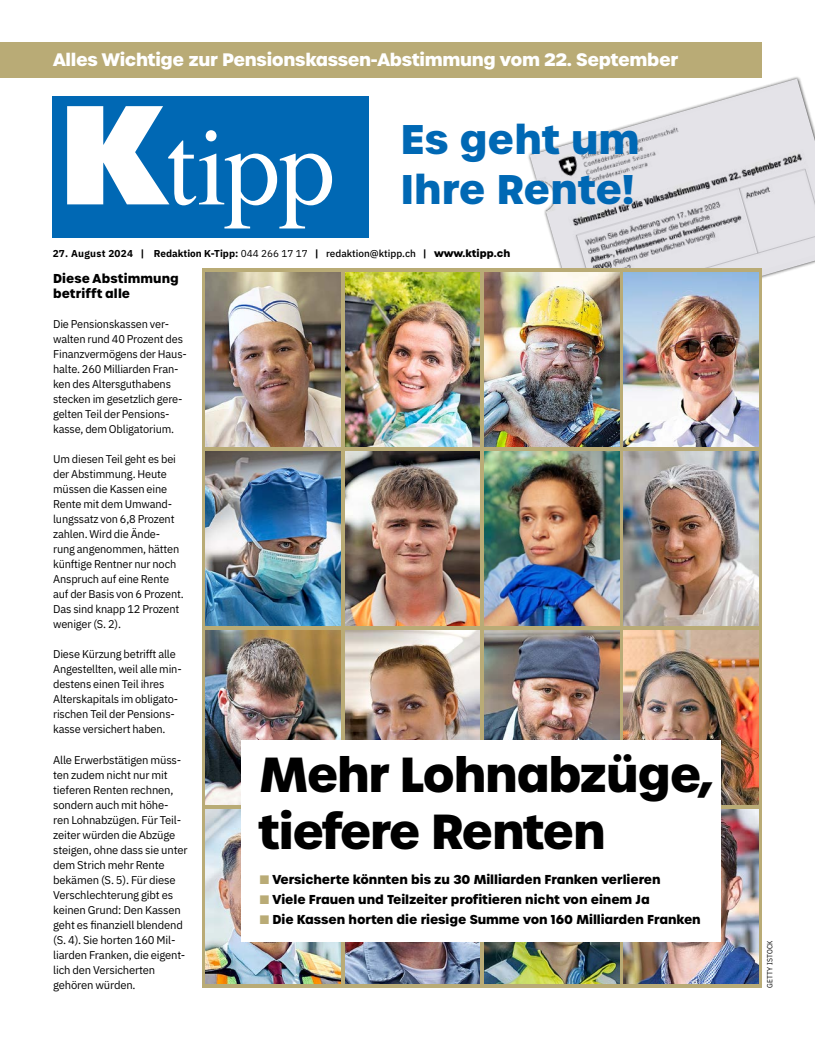
<style>
.page{position:relative;width:815px;height:1053px;background:#fff}
.page>*{position:absolute;margin:0;border:0;box-sizing:border-box;transform-origin:0 0}
.t1{font:700 47.5px/57px "Urbane";letter-spacing:-.03em;color:#000}
.t2{font:700 40px/50px "Urbane";color:#0068b4}
.t3{font:700 17.5px "Urbane";letter-spacing:-.02em;color:#fff}
.t4{font:700 12.5px/15px "Urbane";letter-spacing:-.005em;color:#000}
.t5{font:11.25px/15px "IBM Plex Sans";letter-spacing:-.015em;color:#000}
.t6{font:700 10px "IBM Plex Sans";color:#000}
.t7{font:7.5px "IBM Plex Sans Cond";letter-spacing:.03em;color:#000}
.s1{font-weight:400}
.s2{font-weight:500}
.s3{font-family:"Urbane"}
.s4{color:#b9ab76}
</style>
<div class="page">
<img style="left:530px;top:79px;width:285px;height:200px">
<img style="left:202px;top:268px;width:560px;height:719px">
<div style="left:53px;top:96px;width:316px;height:142px;background:#0068b4"></div>
<svg style="left:67px;top:106px;width:265px;height:122px"></svg>
<div style="left:0;top:42px;width:762px;height:35px;background:#b9ab76"></div>
<img style="left:624px;top:272px;width:134px;height:174px">
<img style="left:624px;top:451px;width:134px;height:174px">
<img style="left:624px;top:630px;width:134px;height:174px">
<img style="left:624px;top:809px;width:134px;height:174px">
<img style="left:484px;top:272px;width:135px;height:174px">
<img style="left:484px;top:451px;width:135px;height:174px">
<img style="left:484px;top:630px;width:135px;height:110px">
<img style="left:484px;top:942px;width:135px;height:41px">
<img style="left:345px;top:272px;width:135px;height:174px">
<img style="left:345px;top:451px;width:135px;height:174px">
<img style="left:345px;top:630px;width:135px;height:110px">
<img style="left:345px;top:942px;width:135px;height:41px">
<img style="left:206px;top:272px;width:135px;height:174px">
<img style="left:206px;top:451px;width:135px;height:174px">
<img style="left:206px;top:630px;width:135px;height:174px">
<img style="left:206px;top:809px;width:135px;height:174px">
<div style="left:241px;top:740px;width:480px;height:202px;background:#fff"></div>
<h3 class="t3" style="left:53px;top:47px;width:627px">Alles Wichtige zur Pensionskassen-Abstimmung vom 22. September</h3>
<h2 class="t2" style="left:400px;top:115px;width:241px">Es geht um<br>Ihre Rente!</h2>
<p class="t6" style="left:53px;top:245px;width:459px">27. August 2024 | Redaktion K-Tipp: <span class="s1">044 266 17 17</span> | <span class="s2">redaktion@ktipp.ch</span> | <span class="s3">www.ktipp.ch</span></p>
<p class="t4" style="left:53px;top:271px;width:127px">Diese Abstimmung betrifft alle</p>
<p class="t5" style="left:53px;top:316px;width:135px">Die Pensionskassen ver&shy;walten rund 40 Prozent des<br>Finanzvermögens der Haus&shy;halte. 260 Milliarden Fran&shy;ken des Altersguthabens stecken im gesetzlich gere&shy;gelten Teil der Pensions&shy;kasse, dem Obligatorium.</p>
<p class="t5" style="left:53px;top:451px;width:132px">Um diesen Teil geht es bei der Abstimmung. Heute müssen die Kassen eine<br>Rente mit dem Umwand&shy;lungssatz von 6,8 Prozent zahlen. Wird die Ände&shy;rung angenommen, hätten künftige Rentner nur noch<br>Anspruch auf eine Rente auf der Basis von 6 Prozent.<br>Das sind knapp 12 Prozent weniger (S. 2).</p>
<p class="t5" style="left:53px;top:646px;width:130px">Diese Kürzung betrifft alle<br>Angestellten, weil alle min&shy;destens einen Teil ihres<br>Alterskapitals im obligato&shy;rischen Teil der Pensions&shy;kasse versichert haben.</p>
<p class="t5" style="left:53px;top:751px;width:136px">Alle Erwerbstätigen müss&shy;ten zudem nicht nur mit tieferen Renten rechnen, sondern auch mit höhe&shy;ren Lohnabzügen. Für Teil&shy;zeiter würden die Abzüge steigen, ohne dass sie unter dem Strich mehr Rente bekämen (S. 5). Für diese<br>Verschlechterung gibt es keinen Grund: Den Kassen geht es finanziell blendend (S. 4). Sie horten 160 Mil&shy;liarden Franken, die eigent&shy;lich den Versicherten gehören würden.</p>
<h1 class="t1" style="left:258px;top:746px;width:456px">Mehr Lohnabzüge, tiefere Renten</h1>
<p class="t4" style="left:260px;top:872px;width:402px"><span class="s4">■</span> Versicherte könnten bis zu 30 Milliarden Franken verlieren</p>
<p class="t4" style="left:260px;top:892px;width:391px"><span class="s4">■</span> Viele Frauen und Teilzeiter profitieren nicht von einem Ja</p>
<p class="t4" style="left:260px;top:912px;width:442px"><span class="s4">■</span> Die Kassen horten die riesige Summe von 160 Milliarden Franken</p>
<p class="t7" style="left:764px;top:988px;width:50px;rotate:-90deg">GETTY ISTOCK</p>
</div>
